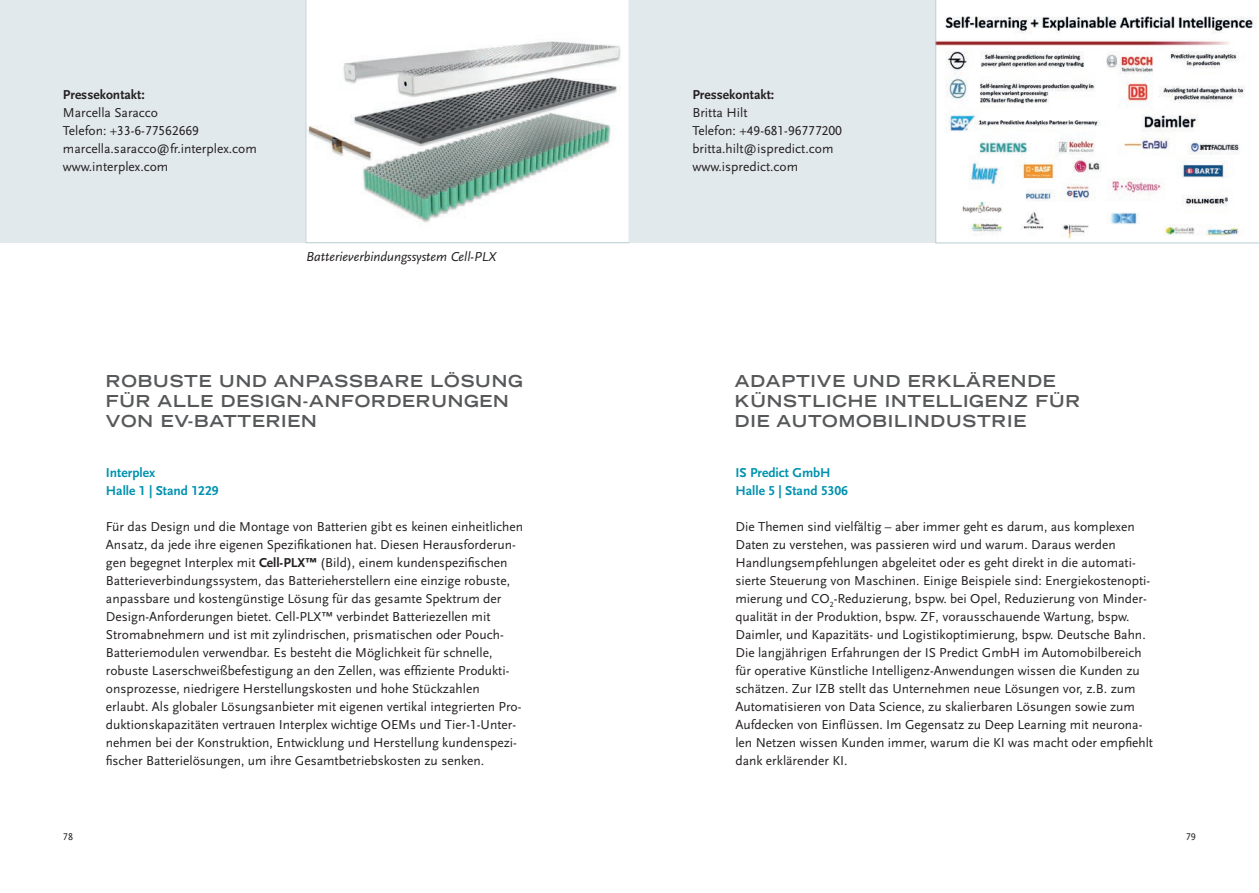
<style>
.page{position:relative;width:1259px;height:893px;background:#fff}
.page>*{position:absolute;margin:0;border:0;box-sizing:border-box;transform-origin:0 0}
.t1{font:700 expanded 16.5px/19.8px "Trade Gothic LH";letter-spacing:.05em;color:#57585a}
.t2{font:13.5px/18px "Scala Sans LF";color:#231f20}
.t3{font:700 13.5px/18px "Scala Sans LF";color:#0092af}
.t4{font:italic 13.5px "Scala Sans LF";color:#231f20}
.t5{font:700 13.5px "Scala Sans LF";color:#231f20}
.t6{font:10.2px "Scala Sans LF";color:#231f20}
.s1{font-weight:700}
</style>
<div class="page">
<div style="left:0;top:0;width:306px;height:243px;background:#e2e9ed"></div>
<svg style="left:306px;top:0;width:323px;height:243px"></svg>
<div style="left:629px;top:0;width:306px;height:243px;background:#e2e9ed"></div>
<svg style="left:935px;top:0;width:324px;height:243px"></svg>
<p class="t5" style="left:63px;top:87px;width:83px">Pressekontakt:</p>
<p class="t2" style="left:63px;top:104px;width:195px">Marcella Saracco<br>Telefon: +33-6-77562669 marcella.saracco@fr.interplex.com www.interplex.com</p>
<p class="t4" style="left:306px;top:249px;width:191px">Batterieverbindungssystem Cell-PLX</p>
<p class="t1" style="left:106px;top:371px;width:418px">ROBUSTE UND ANPASSBARE LÖSUNG<br>FÜR ALLE DESIGN-ANFORDERUNGEN<br>VON EV-BATTERIEN</p>
<p class="t3" style="left:106px;top:464px;width:114px">Interplex<br>Halle 1 | Stand 1229</p>
<p class="t2" style="left:106px;top:518px;width:419px">Für das Design und die Montage von Batterien gibt es keinen einheitlichen Ansatz, da jede ihre eigenen Spezifikationen hat. Diesen Herausforderun&shy;gen begegnet Interplex mit <span class="s1">Cell-PLX™</span> (Bild), einem kundenspezifischen Batterieverbindungssystem, das Batterieherstellern eine einzige robuste, anpassbare und kostengünstige Lösung für das gesamte Spektrum der Design-Anforderungen bietet. Cell-PLX™ verbindet Batteriezellen mit Stromabnehmern und ist mit zylindrischen, prismatischen oder Pouch-Batteriemodulen verwendbar. Es besteht die Möglichkeit für schnelle, robuste Laserschweißbefestigung an den Zellen, was effiziente Produkti&shy;onsprozesse, niedrigere Herstellungskosten und hohe Stückzahlen erlaubt. Als globaler Lösungsanbieter mit eigenen vertikal integrierten Pro&shy;duktionskapazitäten vertrauen Interplex wichtige OEMs und Tier-1-Unter&shy;nehmen bei der Konstruktion, Entwicklung und Herstellung kundenspezi&shy;fischer Batterielösungen, um ihre Gesamtbetriebskosten zu senken.</p>
<p class="t5" style="left:692px;top:87px;width:83px">Pressekontakt:</p>
<p class="t2" style="left:692px;top:104px;width:151px">Britta Hilt<br>Telefon: +49-681-96777200 britta.hilt@ispredict.com www.ispredict.com</p>
<p class="t1" style="left:735px;top:371px;width:346px">ADAPTIVE UND ERKLÄRENDE<br>KÜNSTLICHE INTELLIGENZ FÜR<br>DIE AUTOMOBILINDUSTRIE</p>
<p class="t3" style="left:735px;top:464px;width:114px">IS Predict GmbH<br>Halle 5 | Stand 5306</p>
<p class="t2" style="left:735px;top:518px;width:419px">Die Themen sind vielfältig – aber immer geht es darum, aus komplexen Daten zu verstehen, was passieren wird und warum. Daraus werden Handlungsempfehlungen abgeleitet oder es geht direkt in die automati&shy;sierte Steuerung von Maschinen. Einige Beispiele sind: Energiekostenopti&shy;mierung und CO<sub>2</sub>-Reduzierung, bspw. bei Opel, Reduzierung von Minder&shy;qualität in der Produktion, bspw. ZF, vorausschauende Wartung, bspw.<br>Daimler, und Kapazitäts- und Logistikoptimierung, bspw. Deutsche Bahn.<br>Die langjährigen Erfahrungen der IS Predict GmbH im Automobilbereich für operative Künstliche Intelligenz-Anwendungen wissen die Kunden zu schätzen. Zur IZB stellt das Unternehmen neue Lösungen vor, z.B. zum Automatisieren von Data Science, zu skalierbaren Lösungen sowie zum Aufdecken von Einflüssen. Im Gegensatz zu Deep Learning mit neurona&shy;len Netzen wissen Kunden immer, warum die KI was macht oder empfiehlt dank erklärender KI.</p>
<p class="t6" style="left:63px;top:831px;width:12px">78</p>
<p class="t6" style="left:1186px;top:831px;width:12px">79</p>
</div>
